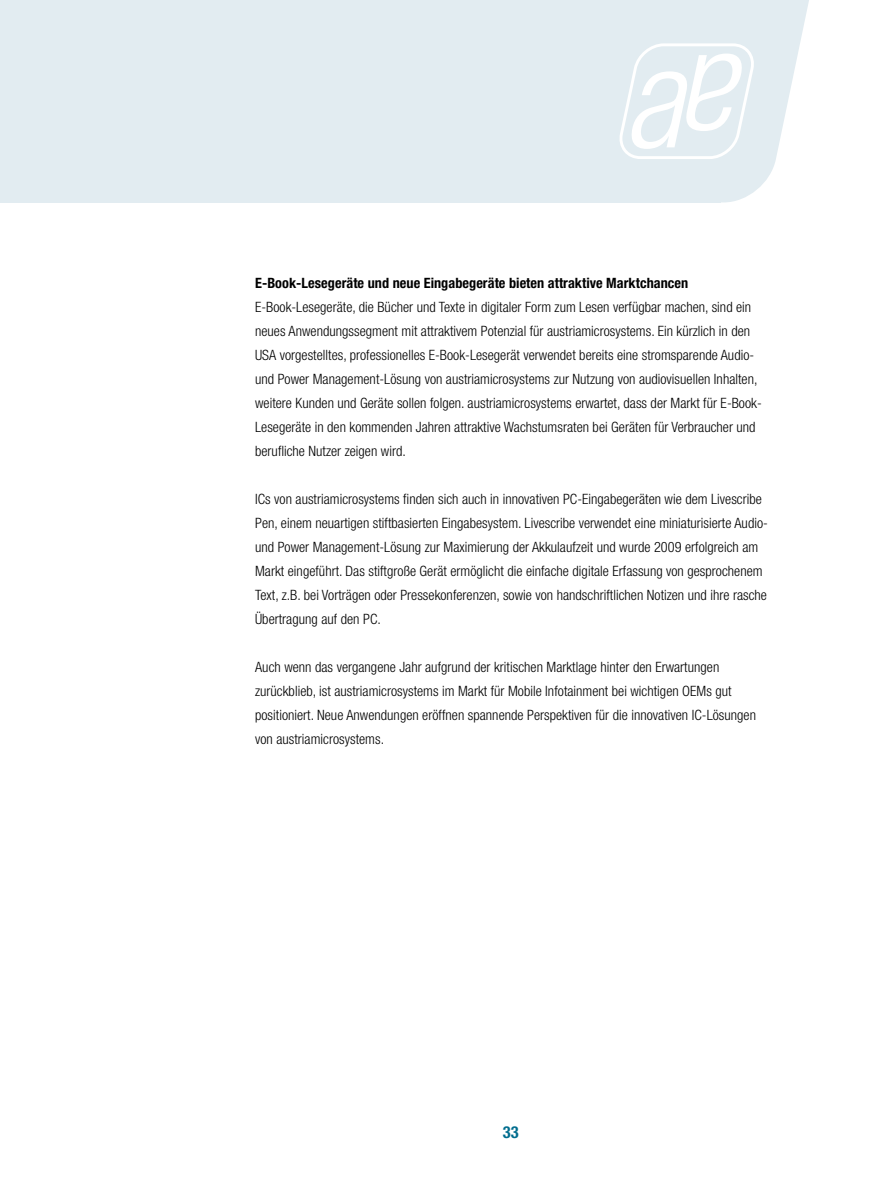
<style>
.page{position:relative;width:893px;height:1191px;background:#fff}
.page>*{position:absolute;margin:0;border:0;box-sizing:border-box;transform-origin:0 0}
.t1{font:700 condensed 16.5px "Helvetica Neue";color:#006d8e}
.t2{font:300 condensed 14.25px/24px "Helvetica Neue";letter-spacing:.005em;color:#000}
.t3{font:700 condensed 14.25px "Helvetica Neue";letter-spacing:.005em;color:#000}
</style>
<div class="page">
<div style="left:0;top:0;width:721px;height:202px;background:#e2ecf1"></div>
<svg style="left:721px;top:0;width:88px;height:202px;fill:#e2ecf1"></svg>
<svg style="left:619px;top:43px;width:136px;height:116px"></svg>
<p class="t3" style="left:255px;top:274px;width:435px">E-Book-Lesegeräte und neue Eingabegeräte bieten attraktive Marktchancen</p>
<p class="t2" style="left:255px;top:294px;width:508px">E-Book-Lesegeräte, die Bücher und Texte in digitaler Form zum Lesen verfügbar machen, sind ein neues Anwendungssegment mit attraktivem Potenzial für austriamicrosystems. Ein kürzlich in den USA vorgestelltes, professionelles E-Book-Lesegerät verwendet bereits eine stromsparende Audio&shy;und Power Management-Lösung von austriamicrosystems zur Nutzung von audiovisuellen Inhalten, weitere Kunden und Geräte sollen folgen. austriamicrosystems erwartet, dass der Markt für E-Book-Lesegeräte in den kommenden Jahren attraktive Wachstumsraten bei Geräten für Verbraucher und berufliche Nutzer zeigen wird.</p>
<p class="t2" style="left:255px;top:486px;width:514px">ICs von austriamicrosystems finden sich auch in innovativen PC-Eingabegeräten wie dem Livescribe Pen, einem neuartigen stiftbasierten Eingabesystem. Livescribe verwendet eine miniaturisierte Audio&shy;und Power Management-Lösung zur Maximierung der Akkulaufzeit und wurde 2009 erfolgreich am Markt eingeführt. Das stiftgroße Gerät ermöglicht die einfache digitale Erfassung von gesprochenem Text, z.B. bei Vorträgen oder Pressekonferenzen, sowie von handschriftlichen Notizen und ihre rasche Übertragung auf den PC.</p>
<p class="t2" style="left:255px;top:654px;width:502px">Auch wenn das vergangene Jahr aufgrund der kritischen Marktlage hinter den Erwartungen zurückblieb, ist austriamicrosystems im Markt für Mobile Infotainment bei wichtigen OEMs gut positioniert. Neue Anwendungen eröffnen spannende Perspektiven für die innovativen IC-Lösungen von austriamicrosystems.</p>
<p class="t1" style="left:503px;top:1122px;width:17px">33</p>
</div>
